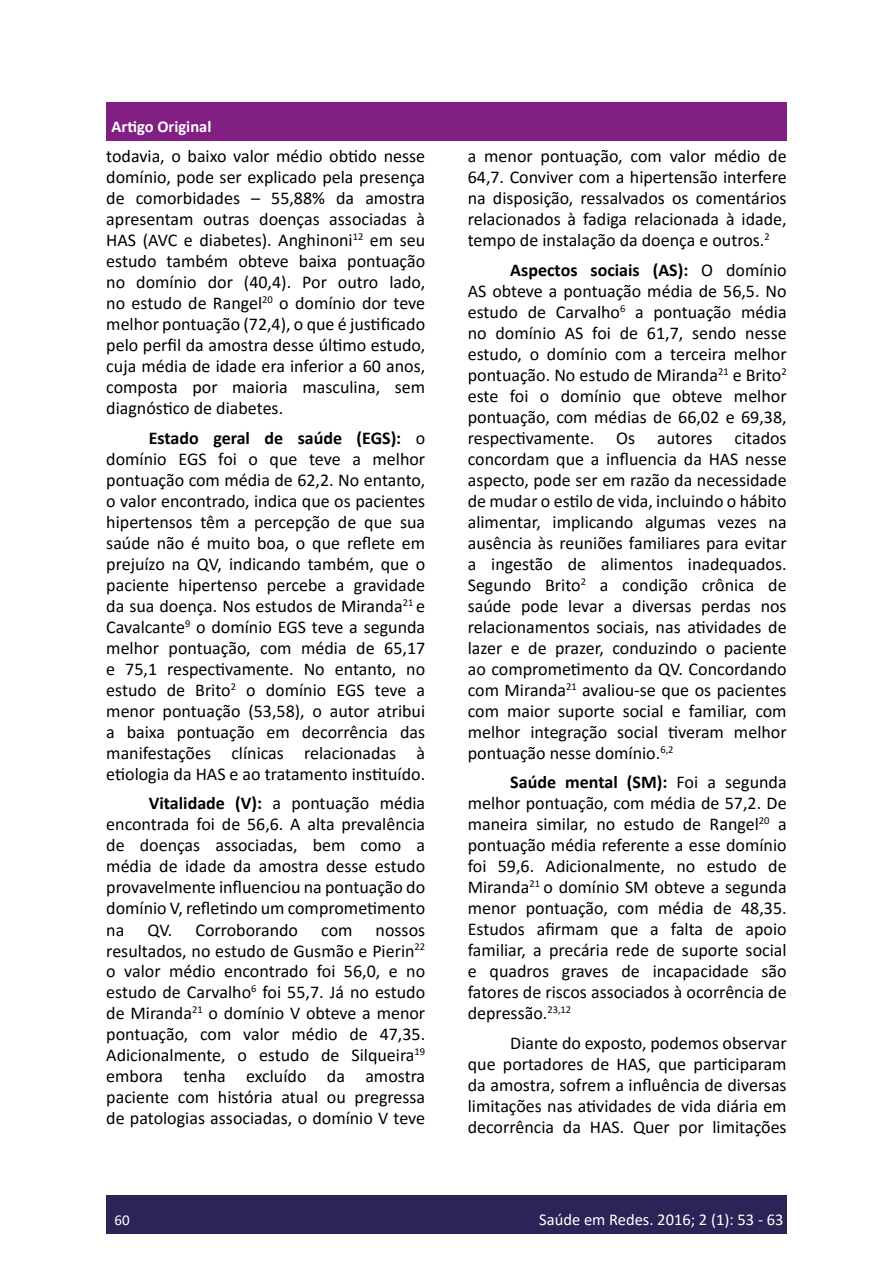
<style>
.page{position:relative;width:893px;height:1263px;background:#fff}
.page>*{position:absolute;margin:0;border:0;box-sizing:border-box;transform-origin:0 0}
.t1{font:18px/21px "Calibri";color:#000;text-align:justify}
.t2{font:16.5px "Calibri";color:#fff}
.t3{font:700 16.5px "Calibri";color:#fff}
.t4{font:15px "Calibri";color:#fff}
.s1{font-weight:700}
</style>
<div class="page">
<div style="left:106px;top:1195px;width:681px;height:38px;background:#2e2356"></div>
<div style="left:106px;top:102px;width:681px;height:38px;background:#811f82"></div>
<p class="t3" style="left:112px;top:114px;width:101px">Artigo Original</p>
<p class="t1" style="left:106px;top:145px;width:320px">todavia, o baixo valor médio obtido nesse domínio, pode ser explicado pela presença de comorbidades – 55,88% da amostra apresentam outras doenças associadas à HAS (AVC e diabetes). Anghinoni<sup>12</sup> em seu estudo também obteve baixa pontuação no domínio dor (40,4). Por outro lado, no estudo de Rangel<sup>20</sup> o domínio dor teve melhor pontuação (72,4), o que é justificado pelo perfil da amostra desse último estudo, cuja média de idade era inferior a 60 anos, composta por maioria masculina, sem diagnóstico de diabetes.</p>
<p class="t1" style="left:106px;top:427px;width:320px;text-indent:43px"><span class="s1">Estado geral de saúde (EGS):</span> o domínio EGS foi o que teve a melhor pontuação com média de 62,2. No entanto, o valor encontrado, indica que os pacientes hipertensos têm a percepção de que sua saúde não é muito boa, o que reflete em prejuízo na QV, indicando também, que o paciente hipertenso percebe a gravidade da sua doença. Nos estudos de Miranda<sup>21</sup> e Cavalcante<sup>9</sup> o domínio EGS teve a segunda melhor pontuação, com média de 65,17 e 75,1 respectivamente. No entanto, no estudo de Brito<sup>2</sup> o domínio EGS teve a menor pontuação (53,58), o autor atribui a baixa pontuação em decorrência das manifestações clínicas relacionadas à etiologia da HAS e ao tratamento instituído.</p>
<p class="t1" style="left:106px;top:792px;width:320px;text-indent:43px"><span class="s1">Vitalidade (V):</span> a pontuação média encontrada foi de 56,6. A alta prevalência de doenças associadas, bem como a média de idade da amostra desse estudo provavelmente influenciou na pontuação do domínio V, refletindo um comprometimento na</p>
<p class="t1" style="left:147px;top:918px;width:152px">QV. Corroborando</p>
<p class="t1" style="left:321px;top:918px;width:33px">com</p>
<p class="t1" style="left:106px;top:918px;width:320px;text-indent:269px">nossos resultados, no estudo de Gusmão e Pierin<sup>22 </sup>o valor médio encontrado foi 56,0, e no estudo de Carvalho<sup>6</sup> foi 55,7. Já no estudo de Miranda<sup>21</sup> o domínio V obteve a menor pontuação, com valor médio de 47,35.<br>Adicionalmente, o estudo de Silqueira<sup>19 </sup>embora tenha excluído da amostra paciente com história atual ou pregressa de patologias associadas, o domínio V teve</p>
<p class="t1" style="left:468px;top:145px;width:320px">a menor pontuação, com valor médio de 64,7. Conviver com a hipertensão interfere na disposição, ressalvados os comentários relacionados à fadiga relacionada à idade, tempo de instalação da doença e outros.<sup>2</sup></p>
<p class="t1" style="left:468px;top:259px;width:320px;text-indent:43px"><span class="s1">Aspectos sociais (AS):</span> O domínio AS obteve a pontuação média de 56,5. No estudo de Carvalho<sup>6</sup> a pontuação média no domínio AS foi de 61,7, sendo nesse estudo, o domínio com a terceira melhor pontuação. No estudo de Miranda<sup>21</sup> e Brito<sup>2 </sup>este foi o domínio que obteve melhor pontuação, com médias de 66,02 e 69,38, respectivamente. Os autores citados concordam que a influencia da HAS nesse aspecto, pode ser em razão da necessidade de mudar o estilo de vida, incluindo o hábito alimentar, implicando algumas vezes na ausência às reuniões familiares para evitar a ingestão de alimentos inadequados.<br>Segundo Brito<sup>2</sup> a condição crônica de saúde pode levar a diversas perdas nos relacionamentos sociais, nas atividades de lazer e de prazer, conduzindo o paciente ao comprometimento da QV. Concordando com Miranda<sup>21</sup> avaliou-se que os pacientes com maior suporte social e familiar, com melhor integração social tiveram melhor pontuação nesse domínio.<sup>6,2</sup></p>
<p class="t1" style="left:468px;top:771px;width:320px;text-indent:43px"><span class="s1">Saúde mental (SM):</span> Foi a segunda melhor pontuação, com média de 57,2. De maneira similar, no estudo de Rangel<sup>20</sup> a pontuação média referente a esse domínio foi 59,6. Adicionalmente, no estudo de Miranda<sup>21</sup> o domínio SM obteve a segunda menor pontuação, com média de 48,35.<br>Estudos afirmam que a falta de apoio familiar, a precária rede de suporte social e quadros graves de incapacidade são fatores de riscos associados à ocorrência de depressão.<sup>23,12</sup></p>
<p class="t1" style="left:468px;top:1032px;width:320px;text-indent:43px">Diante do exposto, podemos observar que portadores de HAS, que participaram da amostra, sofrem a influência de diversas limitações nas atividades de vida diária em decorrência da HAS. Quer por limitações</p>
<p class="t4" style="left:115px;top:1209px;width:17px">60</p>
<p class="t2" style="left:539px;top:1208px;width:246px">Saúde em Redes. 2016; 2 (1): 53 - 63</p>
</div>
